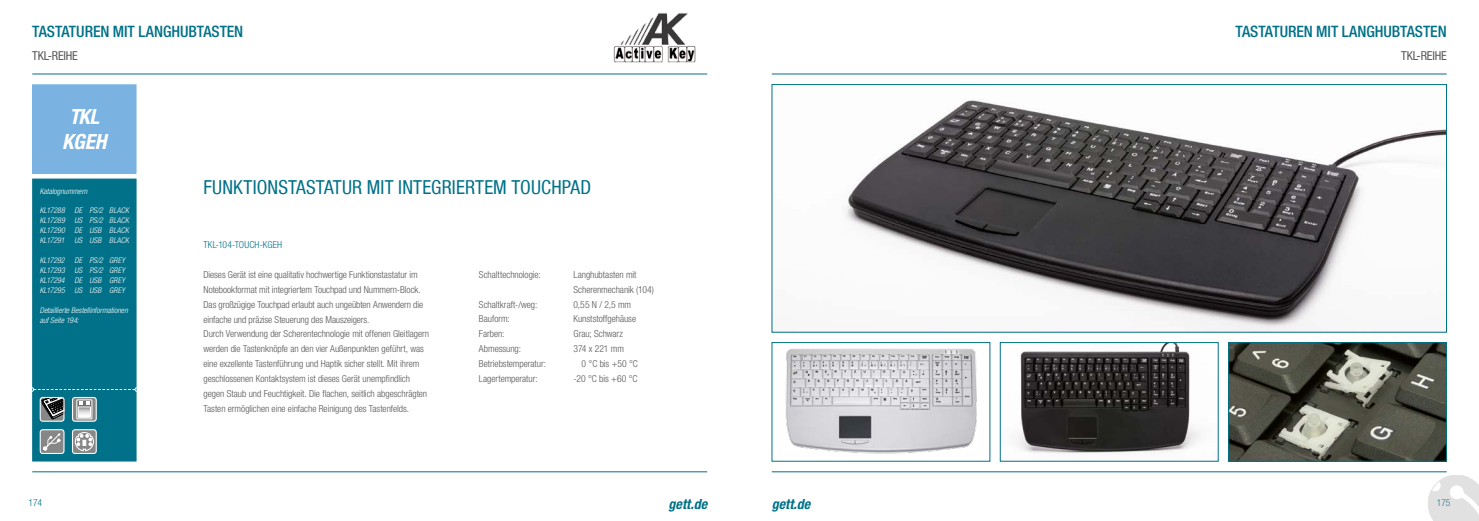
<style>
.page{position:relative;width:1479px;height:521px;background:#fff}
.page>*{position:absolute;margin:0;border:0;box-sizing:border-box;transform-origin:0 0}
.t1{font:italic 700 condensed 21px/25.2px "Helvetica Neue LT Pro";letter-spacing:-.01em;color:#fff;text-align:center}
.t2{font:condensed 19.25px "Helvetica Neue LT Com";letter-spacing:.005em;color:#007188}
.t3{font:500 condensed 15.75px "Helvetica Neue LT Com";letter-spacing:-.005em;color:#007188}
.t4{font:italic 700 condensed 14px "Helvetica Neue LT Pro";color:#007188}
.t5{font:condensed 12.25px "Helvetica Neue LT Com";letter-spacing:-.015em;color:#575756}
.t6{font:300 condensed 9.62px/14.9px "Helvetica Neue LT Com";letter-spacing:-.005em;color:#575756}
.t7{font:300 condensed 9.62px "Helvetica Neue LT Com";letter-spacing:.015em;color:#007188}
.t8{font:italic 300 condensed 7.88px/9.9px "Helvetica Neue LT Com";letter-spacing:.005em;color:#fff;text-align:justify}
.t9{font:italic 300 condensed 7.88px "Helvetica Neue LT Com";letter-spacing:.025em;color:#fff}
</style>
<div class="page">
<hr style="left:771px;top:74px;width:675px;height:1px;background:#007188">
<hr style="left:771px;top:471px;width:675px;height:1px;background:#007188">
<svg style="left:1428px;top:475px;width:50px;height:46px"></svg>
<hr style="left:32px;top:74px;width:675px;height:1px;background:#007188">
<hr style="left:32px;top:471px;width:675px;height:1px;background:#007188">
<div style="left:32px;top:179px;width:104px;height:282px;background:#007188;border:1px solid #007188"></div>
<div style="left:33px;top:85px;width:103px;height:88px;background:#7ab2e1"></div>
<div style="left:32px;top:84px;width:104px;height:90px;border:1px solid #7ab2e1"></div>
<img style="left:845px;top:100px;width:599px;height:230px">
<div style="left:771px;top:84px;width:675px;height:248px;border:1px solid #007188"></div>
<img style="left:1017px;top:344px;width:183px;height:109px">
<div style="left:1000px;top:342px;width:218px;height:119px;border:1px solid #007188"></div>
<img style="left:1230px;top:344px;width:214px;height:115px">
<div style="left:1228px;top:342px;width:218px;height:119px;border:1px solid #007188"></div>
<img style="left:785px;top:348px;width:192px;height:106px">
<div style="left:771px;top:342px;width:219px;height:119px;border:1px solid #007188"></div>
<img style="left:613px;top:13px;width:83px;height:49px">
<div style="left:40px;top:430px;width:24px;height:23px;background:#878787;border-radius:3px"></div>
<div style="left:40px;top:429px;width:24px;height:25px;border:1px solid #fff;border-radius:3px"></div>
<svg style="left:43px;top:433px;width:18px;height:18px"></svg>
<div style="left:72px;top:430px;width:24px;height:23px;background:#878787;border-radius:3px"></div>
<div style="left:72px;top:429px;width:25px;height:25px;border:1px solid #fff;border-radius:3px"></div>
<svg style="left:75px;top:432px;width:19px;height:19px"></svg>
<svg style="left:72px;top:397px;width:24px;height:24px"></svg>
<div style="left:72px;top:397px;width:25px;height:25px;border:1px solid #fff;border-radius:3px"></div>
<div style="left:40px;top:397px;width:24px;height:24px;background:#878787;border-radius:3px"></div>
<svg style="left:32px;top:387px;width:105px;height:32px"></svg>
<div style="left:40px;top:397px;width:24px;height:25px;border:1px solid #fff;border-radius:3px"></div>
<h3 class="t3" style="left:32px;top:22px;width:212px">TASTATUREN MIT LANGHUBTASTEN</h3>
<p class="t5" style="left:32px;top:48px;width:47px">TKL-REIHE</p>
<h1 class="t1" style="left:62px;top:104px;width:46px">TKL<br>KGEH</h1>
<p class="t8" style="left:40px;top:186px;width:49px">Katalognummern</p>
<p class="t8" style="left:40px;top:206px;width:91px">KL17288 DE PS/2 BLACK KL17289 US PS/2 BLACK KL17290 DE USB BLACK KL17291</p>
<p class="t9" style="left:74px;top:236px;width:56px">US USB BLACK</p>
<p class="t8" style="left:40px;top:255px;width:87px">KL17292 DE PS/2 GREY KL17293 US PS/2 GREY KL17294 DE USB GREY KL17295 US USB GREY</p>
<p class="t8" style="left:40px;top:305px;width:90px">Detaillierte Bestellinformationen auf Seite 194:</p>
<h2 class="t2" style="left:203px;top:175px;width:389px">FUNKTIONSTASTATUR MIT INTEGRIERTEM TOUCHPAD</h2>
<p class="t7" style="left:203px;top:239px;width:80px">TKL-104-TOUCH-KGEH</p>
<p class="t6" style="left:203px;top:267px;width:227px">Dieses Gerät ist eine qualitativ hochwertige Funktionstastatur im Notebookformat mit integriertem Touchpad und Nummern-Block.<br>Das großzügige Touchpad erlaubt auch ungeübten Anwendern die einfache und präzise Steuerung des Mauszeigers.<br>Durch Verwendung der Scherentechnologie mit offenen Gleitlagern werden die Tastenknöpfe an den vier Außenpunkten geführt, was eine exzellente Tastenführung und Haptik sicher stellt. Mit ihrem geschlossenen Kontaktsystem ist dieses Gerät unempfindlich gegen Staub und Feuchtigkeit. Die flachen, seitlich abgeschrägten Tasten ermöglichen eine einfache Reinigung des Tastenfelds.</p>
<p class="t6" style="left:479px;top:267px;width:63px">Schalttechnologie:</p>
<p class="t6" style="left:573px;top:267px;width:82px">Langhubtasten mit<br>Scherenmechanik (104)</p>
<p class="t6" style="left:479px;top:297px;width:60px">Schaltkraft-/weg:</p>
<p class="t6" style="left:573px;top:297px;width:59px">0,55 N / 2,5 mm</p>
<p class="t6" style="left:479px;top:312px;width:32px">Bauform:</p>
<p class="t6" style="left:573px;top:312px;width:64px">Kunststoffgehäuse</p>
<p class="t6" style="left:479px;top:326px;width:27px">Farben:</p>
<p class="t6" style="left:573px;top:326px;width:51px">Grau; Schwarz</p>
<p class="t6" style="left:479px;top:341px;width:44px">Abmessung:</p>
<p class="t6" style="left:573px;top:341px;width:52px">374 x 221 mm</p>
<p class="t6" style="left:479px;top:356px;width:69px">Betriebstemperatur:</p>
<p class="t6" style="left:581px;top:356px;width:58px">0 °C bis +50 °C</p>
<p class="t6" style="left:479px;top:371px;width:60px">Lagertemperatur:</p>
<p class="t6" style="left:573px;top:371px;width:65px">-20 °C bis +60 °C</p>
<h3 class="t3" style="left:1235px;top:22px;width:212px">TASTATUREN MIT LANGHUBTASTEN</h3>
<p class="t5" style="left:1400px;top:48px;width:47px">TKL-REIHE</p>
<p class="t7" style="left:28px;top:496px;width:15px">174</p>
<h3 class="t4" style="left:668px;top:495px;width:40px">gett.de</h3>
<p class="t7" style="left:1436px;top:496px;width:15px">175</p>
<h3 class="t4" style="left:771px;top:495px;width:40px">gett.de</h3>
</div>
